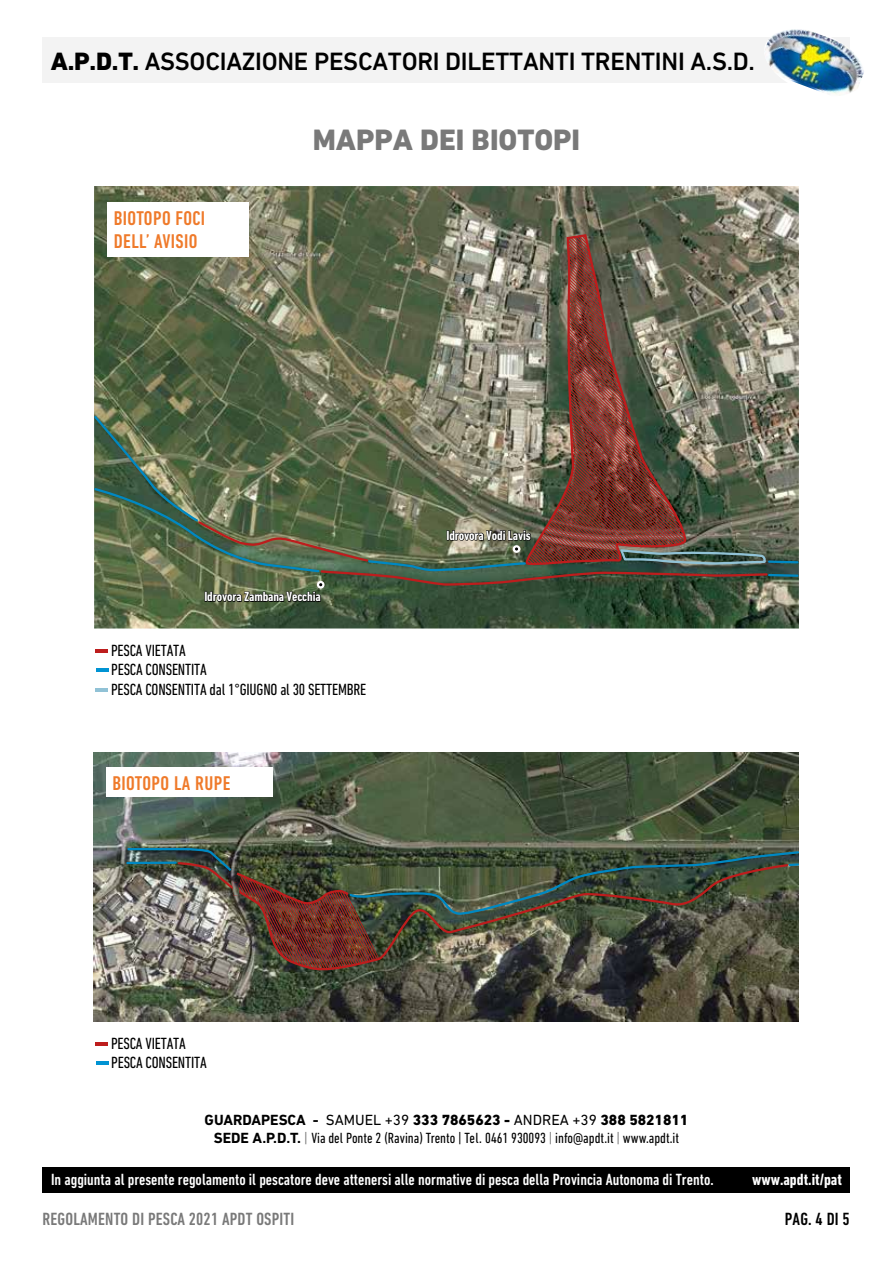
<style>
.page{position:relative;width:893px;height:1263px;background:#fff}
.page>*{position:absolute;margin:0;border:0;box-sizing:border-box;transform-origin:0 0}
.t1{font:800 30px "DIN Next LT Pro";color:#797979}
.t2{font:500 25.5px "DIN Next LT Pro";letter-spacing:-.01em;color:#000}
.t3{font:500 condensed 20.25px/22.5px "DIN Next LT Pro";letter-spacing:.02em;color:#ef7a2a}
.t4{font:500 condensed 18px "DIN Next LT Pro";letter-spacing:.01em;color:#797979}
.t5{font:500 condensed 18px "DIN Next LT Pro";color:#000}
.t6{font:500 condensed 16.5px "DIN Next LT Pro";color:#fff}
.t7{font:condensed 16.5px/19.8px "DIN Next LT Pro";letter-spacing:-.01em;color:#000}
.t8{font:700 condensed 16.5px "DIN Next LT Pro";color:#fff}
.t9{font:condensed 15px/18px "DIN Next LT Pro";color:#000;text-align:center}
.t10{font:700 condensed 13.5px "DIN Next LT Pro";letter-spacing:-.01em;color:#fff}
.s1{font-weight:800}
.s2{font-weight:700;font-stretch:normal}
.s3{font-stretch:normal}
.s4{font-weight:800;font-stretch:normal}
.s5{color:#797979}
</style>
<div class="page">
<svg style="left:96px;top:649px;width:12px;height:3px"></svg>
<svg style="left:96px;top:669px;width:12px;height:3px"></svg>
<hr style="left:96px;top:688px;width:12px;height:4px;background:#91c2d6">
<svg style="left:96px;top:1042px;width:12px;height:3px"></svg>
<svg style="left:96px;top:1062px;width:12px;height:3px"></svg>
<img style="left:94px;top:186px;width:705px;height:442px">
<div style="left:107px;top:202px;width:142px;height:55px;background:#fff"></div>
<img style="left:94px;top:235px;width:705px;height:378px">
<img style="left:94px;top:753px;width:705px;height:269px">
<div style="left:106px;top:767px;width:166px;height:30px;background:#fff"></div>
<img style="left:126px;top:847px;width:673px;height:126px">
<div style="left:43px;top:38px;width:807px;height:45px;background:#f3f3f3"></div>
<img style="left:764px;top:29px;width:100px;height:66px">
<div style="left:43px;top:1167px;width:807px;height:25px;background:#000"></div>
<h2 class="t2" style="left:51px;top:46px;width:706px"><span class="s1">A.P.D.T.</span> ASSOCIAZIONE PESCATORI DILETTANTI TRENTINI A.S.D.</h2>
<h3 class="t3" style="left:114px;top:207px;width:93px">BIOTOPO FOCI<br>DELL’ AVISIO</h3>
<h1 class="t1" style="left:313px;top:122px;width:269px">MAPPA DEI BIOTOPI</h1>
<p class="t10" style="left:446px;top:528px;width:86px">Idrovora Vodi Lavis</p>
<p class="t10" style="left:204px;top:589px;width:118px">Idrovora Zambana Vecchia</p>
<p class="t7" style="left:111px;top:640px;width:257px">PESCA VIETATA<br>PESCA CONSENTITA<br>PESCA CONSENTITA dal 1°GIUGNO al 30 SETTEMBRE</p>
<h3 class="t3" style="left:112px;top:772px;width:120px">BIOTOPO LA RUPE</h3>
<p class="t7" style="left:111px;top:1033px;width:97px">PESCA VIETATA<br>PESCA CONSENTITA</p>
<p class="t9" style="left:205px;top:1111px;width:485px"><span class="s2">GUARDAPESCA -</span> <span class="s3">SAMUEL +39</span> <span class="s4">333 7865623 -</span> <span class="s3">ANDREA +39</span> <span class="s4">388 5821811<br></span><span class="s2">SEDE A.P.D.T.</span> <span class="s5">|</span> Via del Ponte 2 (Ravina) Trento | Tel. 0461 930093 <span class="s5">|</span> info@apdt.it <span class="s5">|</span> www.apdt.it</p>
<p class="t6" style="left:51px;top:1170px;width:664px">In aggiunta al presente regolamento il pescatore deve attenersi alle normative di pesca della Provincia Autonoma di Trento.</p>
<p class="t8" style="left:752px;top:1170px;width:91px">www.apdt.it/pat</p>
<p class="t4" style="left:43px;top:1208px;width:253px">REGOLAMENTO DI PESCA 2021 APDT OSPITI</p>
<p class="t5" style="left:785px;top:1208px;width:66px">PAG. 4 DI 5</p>
</div>
